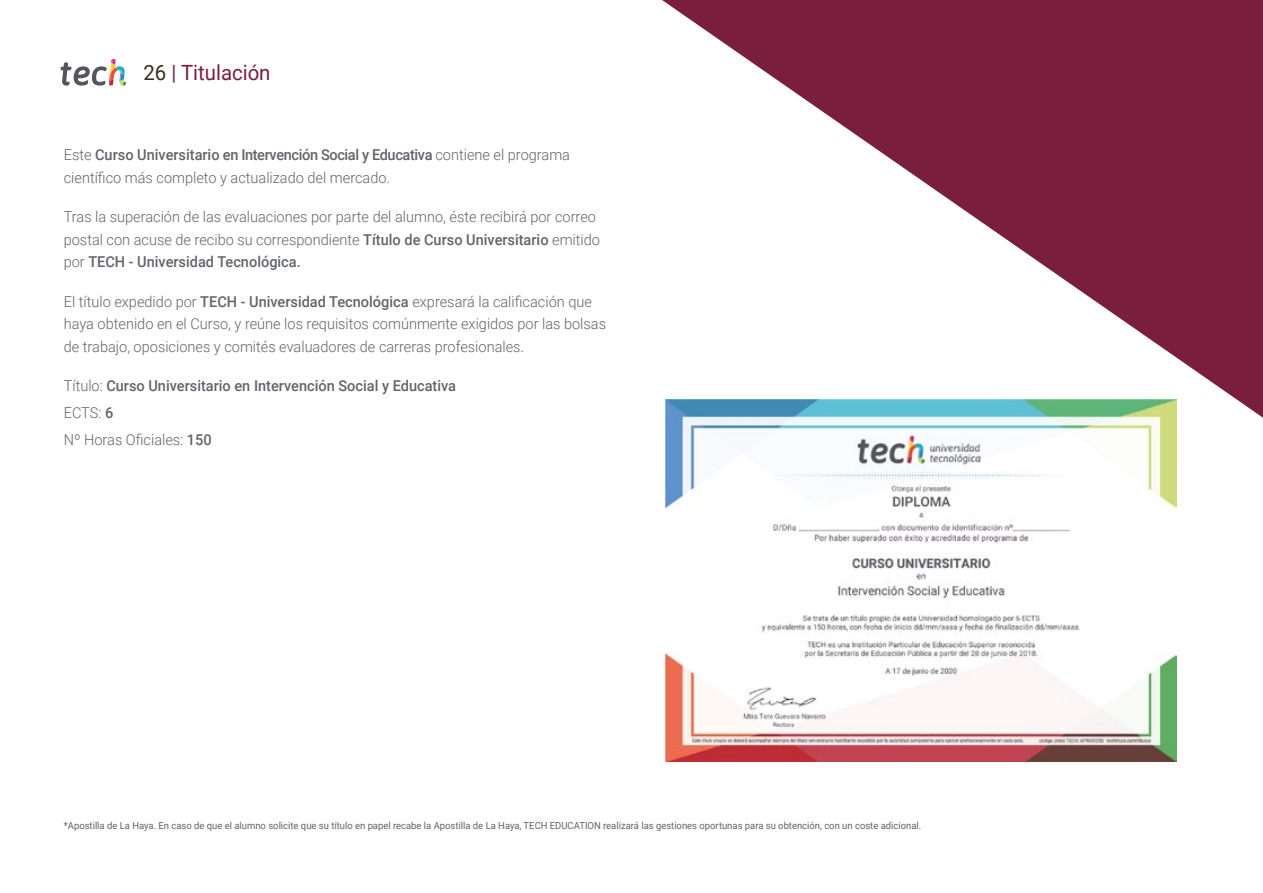
<style>
.page{position:relative;width:1263px;height:893px;background:#fff}
.page>*{position:absolute;margin:0;border:0;box-sizing:border-box;transform-origin:0 0}
.t1{font:21px "Roboto";color:#791e3c}
.t2{font:300 15px/22.5px "Roboto";color:#61646a}
.t3{font:500 15px/26.7px "Roboto";color:#61646a}
.t4{font:9.75px "Roboto";color:#61646a}
.s1{color:#312e20}
.s2{font-weight:500}
.s3{color:#63656a}
.s4{font-weight:300}
</style>
<div class="page">
<svg style="left:61px;top:59px;width:65px;height:27px"></svg>
<svg style="left:662px;top:0;width:601px;height:418px;fill:#791e3c"></svg>
<img style="left:666px;top:400px;width:510px;height:361px">
<h1 class="t1" style="left:144px;top:57px;width:129px"><span class="s1">26</span> | Titulación</h1>
<p class="t2" style="left:64px;top:143px;width:508px">Este <span class="s2">Curso Universitario en Intervención Social y Educativa</span> contiene el programa científico más completo y actualizado del mercado.</p>
<p class="t2" style="left:64px;top:205px;width:538px">Tras la superación de las evaluaciones por parte del alumno, éste recibirá por correo postal con acuse de recibo su correspondiente <span class="s2">Título de Curso Universitario</span> emitido por <span class="s2">TECH - Universidad Tecnológica.</span></p>
<p class="t2" style="left:64px;top:290px;width:544px">El título expedido por <span class="s2">TECH - Universidad Tecnológica</span> expresará la calificación que haya obtenido en el Curso, y reúne los requisitos comúnmente exigidos por las bolsas de trabajo, <span class="s3">oposiciones</span> y comités evaluadores de carreras profesionales.</p>
<p class="t3" style="left:64px;top:372px;width:394px"><span class="s4">Título:</span> Curso Universitario en Intervención Social y Educativa<br><span class="s4">ECTS:</span> 6<br><span class="s4">Nº Horas Oficiales:</span> 150</p>
<p class="t4" style="left:64px;top:818px;width:859px">*Apostilla de La Haya. En caso de que el alumno solicite que su título en papel recabe la Apostilla de La Haya, TECH EDUCATION realizará las gestiones oportunas para su obtención, con un coste adicional.</p>
</div>
